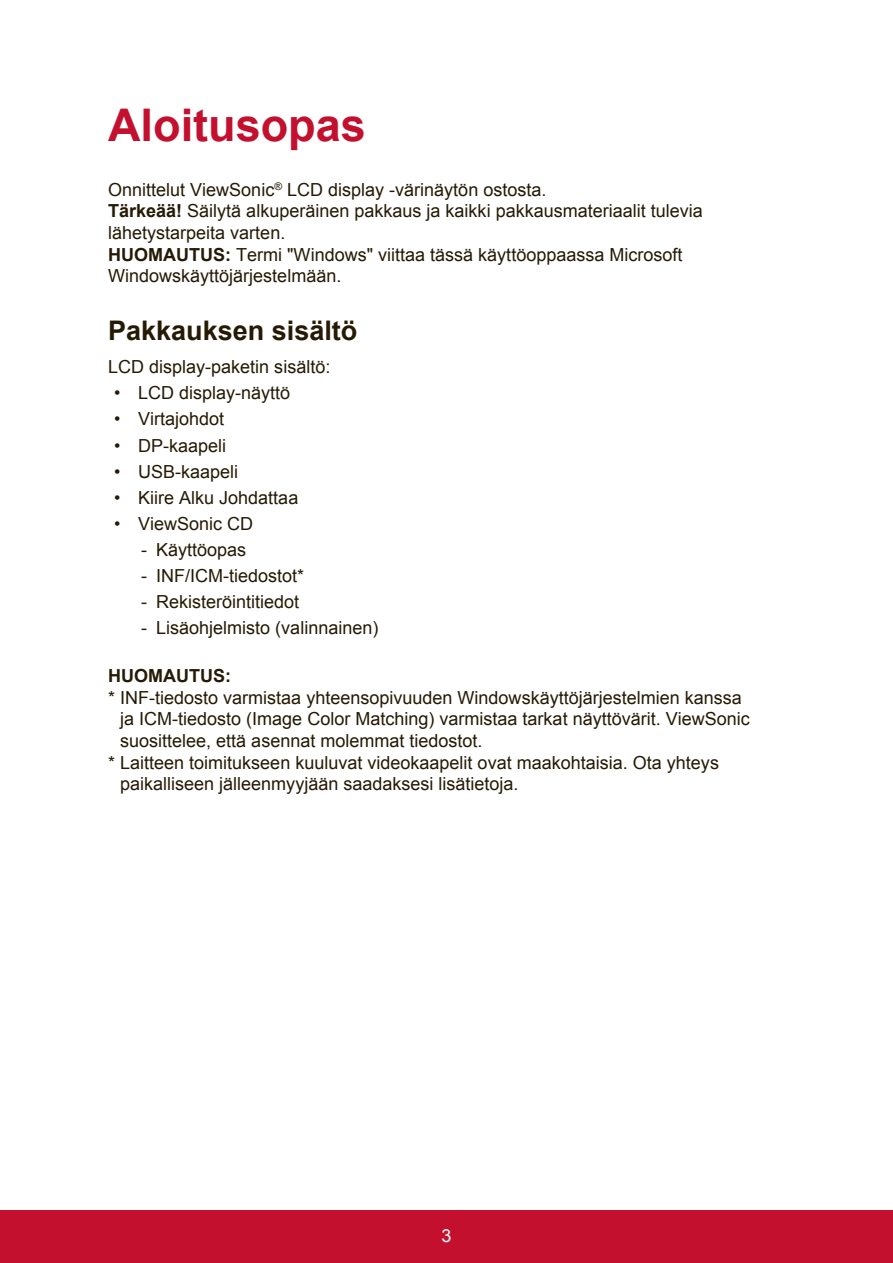
<style>
.page{position:relative;width:893px;height:1263px;background:#fff}
.page>*{position:absolute;margin:0;border:0;box-sizing:border-box;transform-origin:0 0}
.t1{font:700 45px "Arial";color:#c3102f}
.t2{font:700 27px "Arial";color:#251a05}
.t3{font:18px/21.6px "Arial";color:#251a05}
.t4{font:700 18px "Arial";color:#251a05}
.t5{font:18px "Arial";color:#fff}
.s1{font-weight:700}
</style>
<div class="page">
<div style="left:0;top:1210px;width:892px;height:53px;background:#c3102f"></div>
<h1 class="t1" style="left:108px;top:95px;width:259px">Aloitusopas</h1>
<p class="t3" style="left:108px;top:179px;width:596px">Onnittelut ViewSonic<sup>®</sup> LCD display -värinäytön ostosta.<br><span class="s1">Tärkeää!</span> Säilytä alkuperäinen pakkaus ja kaikki pakkausmateriaalit tulevia lähetystarpeita varten.<br><span class="s1">HUOMAUTUS:</span> Termi "Windows" viittaa tässä käyttöoppaassa Microsoft Windowskäyttöjärjestelmään.</p>
<h2 class="t2" style="left:108px;top:312px;width:251px">Pakkauksen sisältö</h2>
<p class="t3" style="left:108px;top:356px;width:224px">LCD display-paketin sisältö:</p>
<p class="t3" style="left:114px;top:382px;width:178px">• LCD display-näyttö</p>
<p class="t3" style="left:114px;top:408px;width:112px">• Virtajohdot</p>
<p class="t3" style="left:114px;top:434px;width:114px">• DP-kaapeli</p>
<p class="t3" style="left:114px;top:461px;width:126px">• USB-kaapeli</p>
<p class="t3" style="left:114px;top:487px;width:186px">• Kiire Alku Johdattaa</p>
<p class="t3" style="left:114px;top:513px;width:141px">• ViewSonic CD</p>
<p class="t3" style="left:141px;top:539px;width:107px">- Käyttöopas</p>
<p class="t3" style="left:141px;top:565px;width:165px">- INF/ICM-tiedostot*</p>
<p class="t3" style="left:141px;top:591px;width:160px">- Rekisteröintitiedot</p>
<p class="t3" style="left:141px;top:617px;width:239px">- Lisäohjelmisto (valinnainen)</p>
<p class="t4" style="left:108px;top:663px;width:124px">HUOMAUTUS:</p>
<p class="t3" style="left:108px;top:686px;width:635px">* INF-tiedosto varmistaa yhteensopivuuden Windowskäyttöjärjestelmien kanssa</p>
<p class="t3" style="left:120px;top:708px;width:631px">ja ICM-tiedosto (Image Color Matching) varmistaa tarkat näyttövärit. ViewSonic</p>
<p class="t3" style="left:120px;top:730px;width:364px">suosittelee, että asennat molemmat tiedostot.</p>
<p class="t3" style="left:108px;top:751px;width:612px">* Laitteen toimitukseen kuuluvat videokaapelit ovat maakohtaisia. Ota yhteys</p>
<p class="t3" style="left:120px;top:773px;width:400px">paikalliseen jälleenmyyjään saadaksesi lisätietoja.</p>
<p class="t5" style="left:441px;top:1223px;width:12px">3</p>
</div>
